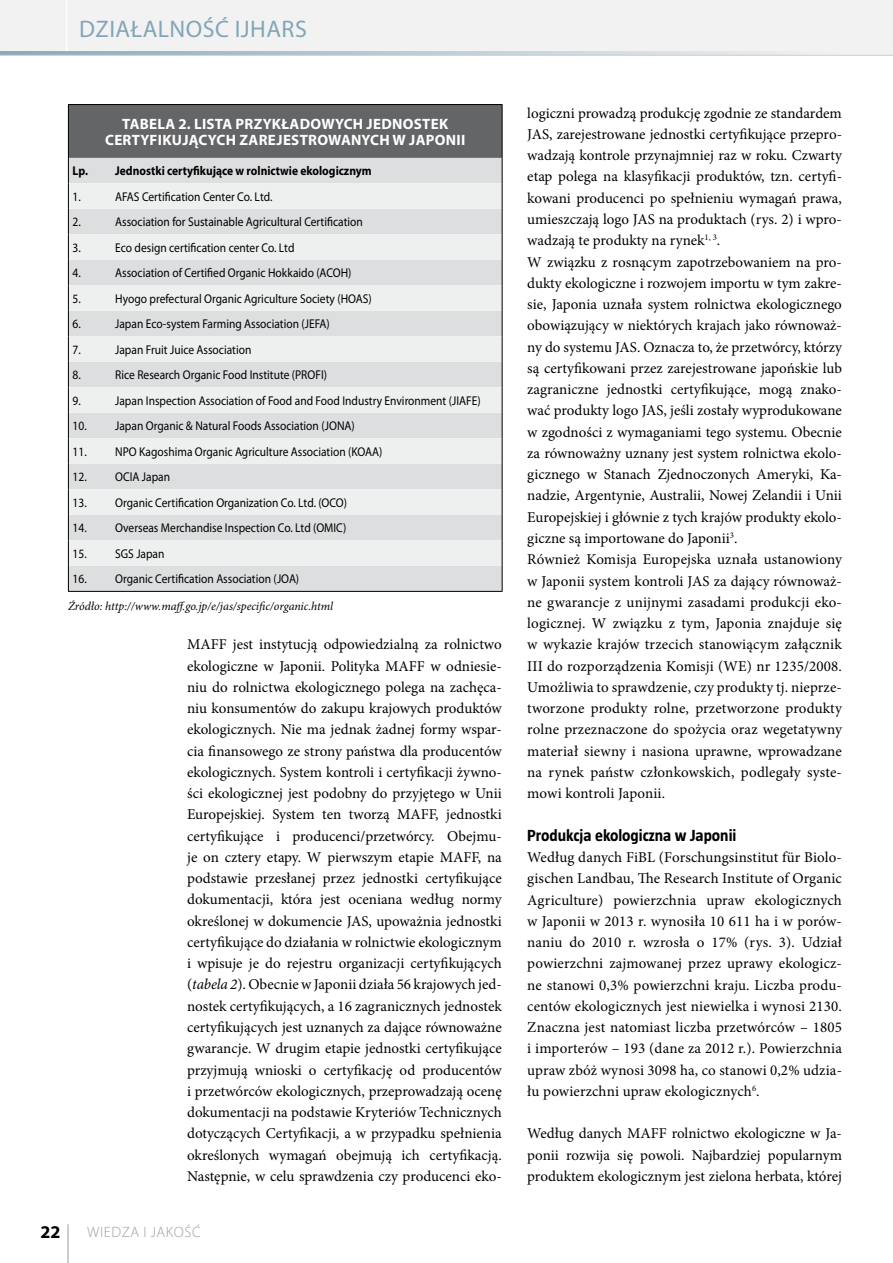
<style>
.page{position:relative;width:893px;height:1263px;background:#fff}
.page>*{position:absolute;margin:0;border:0;box-sizing:border-box;transform-origin:0 0}
.t1{font:24px "Myriad Pro";letter-spacing:.02em;color:#82a6b7}
.t2{font:700 18px "Myriad Pro";color:#000}
.t3{font:700 16.5px "Taz CE";color:#000}
.t4{font:15px/21.3px "Minion Pro";color:#000;text-align:justify}
.t5{font:700 15px/16.5px "Myriad Pro";letter-spacing:.02em;color:#fff;text-align:center}
.t6{font:300 15px "Myriad Pro";letter-spacing:.04em;color:#9c9d9f}
.t7{font:12.75px "Myriad Pro";color:#000;scale:.9 1}
.t8{font:700 12.75px "Myriad Pro";color:#000;scale:.9 1}
.t9{font:italic 12px "Minion Pro";letter-spacing:-.005em;color:#000}
.s1{font-style:italic}
</style>
<div class="page">
<div style="left:0;top:0;width:893px;height:55px;background:#f2f2f3"></div>
<hr style="left:68px;top:1224px;width:1px;height:39px;background:#9c9d9f">
<hr style="left:66px;top:0;width:1px;height:51px;background:#fff">
<svg style="left:0;top:51px;width:832px;height:4px;background:#bccdd5"></svg>
<hr style="left:0;top:55px;width:893px;height:1px;background:#cfd0d2">
<div style="left:68px;top:105px;width:434px;height:53px;background:#646567"></div>
<div style="left:69px;top:158px;width:433px;height:433px;background:#dddedf"></div>
<svg style="left:69px;top:183px;width:433px;height:383px;background:#e6e7e7"></svg>
<hr style="left:68px;top:104px;width:43px;height:1px;background:#000">
<hr style="left:68px;top:105px;width:1px;height:53px;background:#000">
<hr style="left:111px;top:104px;width:391px;height:1px;background:#000">
<hr style="left:502px;top:105px;width:1px;height:53px;background:#000">
<svg style="left:68px;top:158px;width:1px;height:433px"></svg>
<svg style="left:502px;top:158px;width:1px;height:433px"></svg>
<hr style="left:68px;top:591px;width:43px;height:1px;background:#000">
<hr style="left:111px;top:591px;width:391px;height:1px;background:#000">
<h1 class="t1" style="left:79px;top:14px;width:14px">dzia</h1>
<h1 class="t1" style="left:131px;top:14px;width:54px">łalnoś</h1>
<h1 class="t1" style="left:215px;top:14px;width:93px">Ć IJHARS</h1>
<p class="t5" style="left:105px;top:115px;width:362px">TABELA 2. LISTA PRZYKŁADOWYCH JEDNOSTEK<br>CERTYFIKUJĄCYCH ZAREJESTROWANYCH W JAPONII</p>
<p class="t8" style="left:73px;top:163px;width:334px">LP. JEDNOSTKI CERTYFIKUJĄCE W ROLNICTWIE EKOLOGICZNYM</p>
<p class="t7" style="left:73px;top:189px;width:11px">1.</p>
<p class="t7" style="left:115px;top:189px;width:176px">AFAS Certification Center Co. Ltd.</p>
<p class="t7" style="left:73px;top:214px;width:11px">2.</p>
<p class="t7" style="left:115px;top:214px;width:277px">Association for Sustainable Agricultural Certification</p>
<p class="t7" style="left:73px;top:240px;width:11px">3.</p>
<p class="t7" style="left:115px;top:240px;width:201px">Eco design certification center Co. Ltd</p>
<p class="t7" style="left:73px;top:265px;width:11px">4.</p>
<p class="t7" style="left:115px;top:265px;width:264px">Association of Certified Organic Hokkaido (ACOH)</p>
<p class="t7" style="left:73px;top:291px;width:11px">5.</p>
<p class="t7" style="left:115px;top:291px;width:287px">Hyogo prefectural Organic Agriculture Society (HOAS)</p>
<p class="t7" style="left:73px;top:316px;width:11px">6.</p>
<p class="t7" style="left:115px;top:316px;width:240px">Japan Eco-system Farming Association (JEFA)</p>
<p class="t7" style="left:73px;top:342px;width:11px">7.</p>
<p class="t7" style="left:115px;top:342px;width:153px">Japan Fruit Juice Association</p>
<p class="t7" style="left:73px;top:367px;width:11px">8.</p>
<p class="t7" style="left:115px;top:367px;width:237px">Rice Research Organic Food Institute (PROFI)</p>
<p class="t7" style="left:73px;top:393px;width:11px">9.</p>
<p class="t7" style="left:115px;top:393px;width:408px">Japan Inspection Association of Food and Food Industry Environment (JIAFE)</p>
<p class="t7" style="left:73px;top:418px;width:315px">10. Japan Organic &amp; Natural Foods Association (JONA)</p>
<p class="t7" style="left:73px;top:444px;width:346px">11. NPO Kagoshima Organic Agriculture Association (KOAA)</p>
<p class="t7" style="left:73px;top:469px;width:110px">12. OCIA Japan</p>
<p class="t7" style="left:73px;top:495px;width:306px">13. Organic Certification Organization Co. Ltd. (OCO)</p>
<p class="t7" style="left:73px;top:520px;width:306px">14. Overseas Merchandise Inspection Co. Ltd (OMIC)</p>
<p class="t7" style="left:73px;top:546px;width:104px">15. SGS Japan</p>
<p class="t7" style="left:73px;top:571px;width:253px">16. Organic Certification Association (JOA)</p>
<p class="t9" style="left:68px;top:598px;width:266px">Źródło: http://www.maff.go.jp/e/jas/specific/organic.html</p>
<p class="t4" style="left:187px;top:634px;width:316px">MAFF jest instytucją odpowiedzialną za rolnictwo ekologiczne w Japonii. Polityka MAFF w odniesie&shy;niu do rolnictwa ekologicznego polega na zachęca&shy;niu konsumentów do zakupu krajowych produktów ekologicznych. Nie ma jednak żadnej formy wspar&shy;cia finansowego ze strony państwa dla producentów ekologicznych. System kontroli i certyfikacji żywno&shy;ści ekologicznej jest podobny do przyjętego w Unii Europejskiej. System ten tworzą MAFF, jednostki certyfikujące i producenci/przetwórcy. Obejmu&shy;je on cztery etapy. W pierwszym etapie MAFF, na podstawie przesłanej przez jednostki certyfikujące dokumentacji, która jest oceniana według normy określonej w dokumencie JAS, upoważnia jednostki certyfikujące do działania w rolnictwie ekologicznym i wpisuje je do rejestru organizacji certyfikujących (<span class="s1">tabela 2</span>). Obecnie w Japonii działa 56 krajowych jed&shy;nostek certyfikujących, a 16 zagranicznych jednostek certyfikujących jest uznanych za dające równoważne gwarancje. W drugim etapie jednostki certyfikujące przyjmują wnioski o certyfikację od producentów i przetwórców ekologicznych, przeprowadzają ocenę dokumentacji na podstawie Kryteriów Technicznych dotyczących Certyfikacji, a w przypadku spełnienia określonych wymagań obejmują ich certyfikacją.<br>Następnie, w celu sprawdzenia czy producenci eko-</p>
<p class="t2" style="left:40px;top:1220px;width:21px">22</p>
<p class="t6" style="left:87px;top:1223px;width:115px">WIEDZA I JAKOŚĆ</p>
<p class="t4" style="left:527px;top:102px;width:316px;text-align:left">logiczni prowadzą produkcję zgodnie ze standardem JAS, zarejestrowane jednostki certyfikujące przepro&shy;wadzają kontrole przynajmniej raz w roku. Czwarty etap polega na klasyfikacji produktów, tzn. certyfi&shy;kowani producenci po spełnieniu wymagań prawa, umieszczają logo JAS na produktach (rys. 2) i wpro&shy;wadzają te produkty na rynek<sup>1,</sup> <sup>3</sup>.<br>W związku z rosnącym zapotrzebowaniem na pro&shy;dukty ekologiczne i rozwojem importu w tym zakre&shy;sie, Japonia uznała system rolnictwa ekologicznego obowiązujący w niektórych krajach jako równoważ&shy;ny do systemu JAS. Oznacza to, że przetwórcy, którzy są certyfikowani przez zarejestrowane japońskie lub zagraniczne jednostki certyfikujące, mogą znako&shy;wać produkty logo JAS, jeśli zostały wyprodukowane w zgodności z wymaganiami tego systemu. Obecnie za równoważny uznany jest system rolnictwa ekolo&shy;gicznego w Stanach Zjednoczonych Ameryki, Ka&shy;nadzie, Argentynie, Australii, Nowej Zelandii i Unii Europejskiej i głównie z tych krajów produkty ekolo&shy;giczne są importowane do Japonii<sup>3</sup>.<br>Również Komisja Europejska uznała ustanowiony w Japonii system kontroli JAS za dający równoważ&shy;ne gwarancje z unijnymi zasadami produkcji eko&shy;logicznej. W związku z tym, Japonia znajduje się w wykazie krajów trzecich stanowiącym załącznik III do rozporządzenia Komisji (WE) nr 1235/2008.<br>Umożliwia to sprawdzenie, czy produkty tj. nieprze&shy;tworzone produkty rolne, przetworzone produkty rolne przeznaczone do spożycia oraz wegetatywny materiał siewny i nasiona uprawne, wprowadzane na rynek państw członkowskich, podlegały syste&shy;mowi kontroli Japonii.</p>
<p class="t3" style="left:527px;top:826px;width:211px">Produkcja ekologiczna w Japonii</p>
<p class="t4" style="left:527px;top:847px;width:316px">Według danych FiBL (Forschungsinstitut für Biolo&shy;gischen Landbau, The Research Institute of Organic Agriculture) powierzchnia upraw ekologicznych w Japonii w 2013 r. wynosiła 10 611 ha i w porów&shy;naniu do 2010 r. wzrosła o 17% (rys. 3). Udział powierzchni zajmowanej przez uprawy ekologicz&shy;ne stanowi 0,3% powierzchni kraju. Liczba produ&shy;centów ekologicznych jest niewielka i wynosi 2130.<br>Znaczna jest natomiast liczba przetwórców – 1805 i importerów – 193 (dane za 2012 r.). Powierzchnia upraw zbóż wynosi 3098 ha, co stanowi 0,2% udzia&shy;łu powierzchni upraw ekologicznych<sup>6</sup>.</p>
<p class="t4" style="left:527px;top:1123px;width:316px">Według danych MAFF rolnictwo ekologiczne w Ja&shy;ponii rozwija się powoli. Najbardziej popularnym produktem ekologicznym jest zielona herbata, której</p>
</div>
